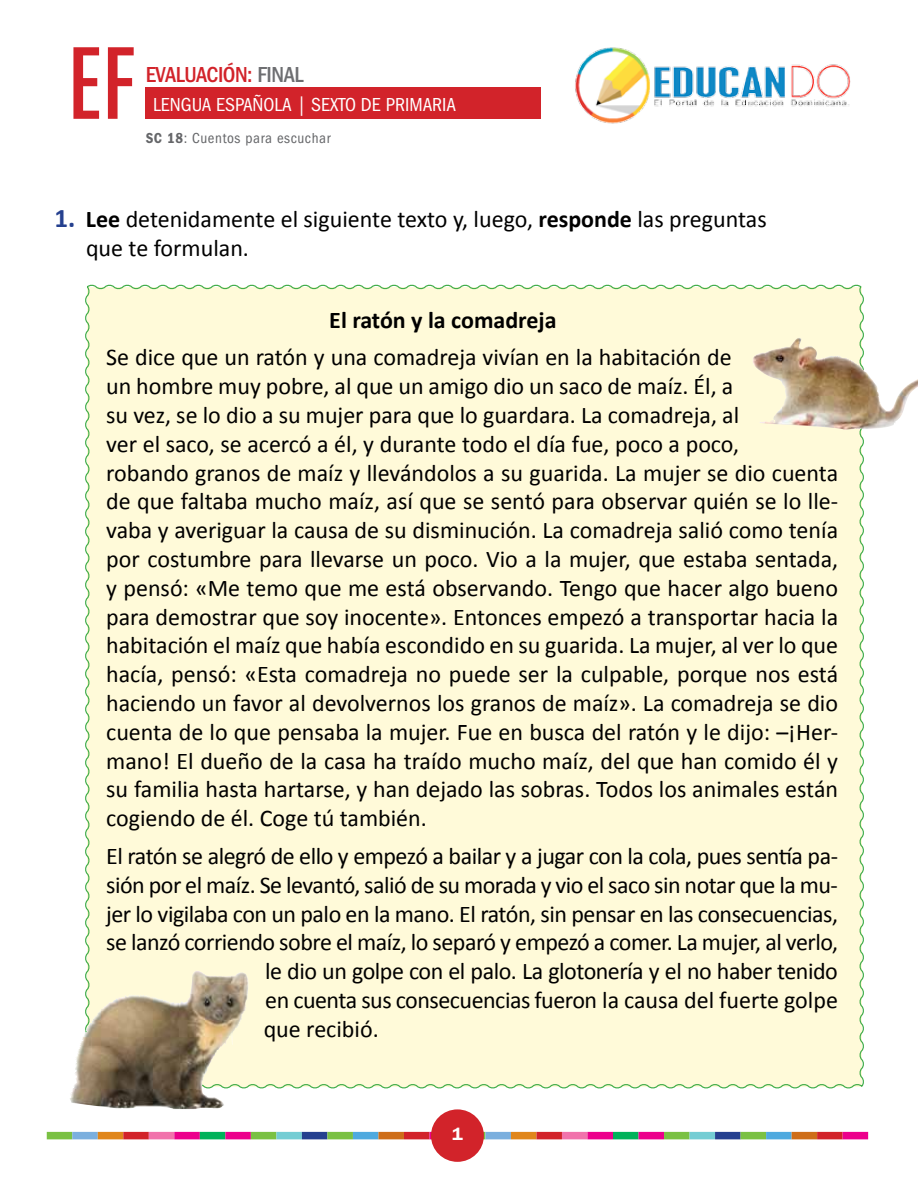
<style>
.page{position:relative;width:918px;height:1188px;background:#fff}
.page>*{position:absolute;margin:0;border:0;box-sizing:border-box;transform-origin:0 0}
.t1{font:500 condensed 94.95px "Futura";color:#d2232a}
.t2{font:24px/28.8px "Calibri";color:#000}
.t3{font:24px "Calibri";letter-spacing:-.02em;color:#000}
.t4{font:700 24px "Calibri";color:#000}
.t5{font:500 condensed 22.5px "ITC Franklin Gothic Std";letter-spacing:-.02em;color:#d2232a}
.t6{font:condensed 19.5px "ITC Franklin Gothic Std";color:#fff}
.t7{font:600 18px "ITC Franklin Gothic Std";color:#fff}
.t8{font:condensed 15px "ITC Franklin Gothic Std";letter-spacing:.04em;color:#656669}
.s1{color:#6d6e71}
.s2{font-family:"ITC Franklin Gothic Std Dm Cd";font-stretch:normal}
.s3{font-weight:700;font-size:27px;color:#25408f}
.s4{font-weight:700}
</style>
<div class="page">
<div style="left:47px;top:1132px;width:25px;height:7px;background:#7ac143"></div>
<div style="left:72px;top:1132px;width:26px;height:7px;background:#7bafde"></div>
<div style="left:98px;top:1132px;width:25px;height:7px;background:#e0861b"></div>
<div style="left:123px;top:1132px;width:26px;height:7px;background:#d2232a"></div>
<div style="left:149px;top:1132px;width:25px;height:7px;background:#f173ac"></div>
<div style="left:174px;top:1132px;width:26px;height:7px;background:#ec008c"></div>
<div style="left:200px;top:1132px;width:25px;height:7px;background:#00b25a"></div>
<div style="left:225px;top:1132px;width:26px;height:7px;background:#ec008c"></div>
<div style="left:251px;top:1132px;width:25px;height:7px;background:#7ac143"></div>
<div style="left:276px;top:1132px;width:26px;height:7px;background:#74cdd4"></div>
<div style="left:302px;top:1132px;width:25px;height:7px;background:#25408f"></div>
<div style="left:327px;top:1132px;width:26px;height:7px;background:#7ac143"></div>
<div style="left:353px;top:1132px;width:25px;height:7px;background:#4faadf"></div>
<div style="left:378px;top:1132px;width:26px;height:7px;background:#ce6e19"></div>
<div style="left:404px;top:1132px;width:25px;height:7px;background:#d2232a"></div>
<div style="left:429px;top:1132px;width:26px;height:7px;background:#ec008c"></div>
<div style="left:460px;top:1132px;width:25px;height:7px;background:#7ac143"></div>
<div style="left:485px;top:1132px;width:26px;height:7px;background:#7bafde"></div>
<div style="left:511px;top:1132px;width:25px;height:7px;background:#e0861b"></div>
<div style="left:536px;top:1132px;width:26px;height:7px;background:#d2232a"></div>
<div style="left:562px;top:1132px;width:25px;height:7px;background:#f173ac"></div>
<div style="left:587px;top:1132px;width:26px;height:7px;background:#ec008c"></div>
<div style="left:613px;top:1132px;width:26px;height:7px;background:#00b25a"></div>
<div style="left:639px;top:1132px;width:25px;height:7px;background:#ec008c"></div>
<div style="left:664px;top:1132px;width:26px;height:7px;background:#7ac143"></div>
<div style="left:690px;top:1132px;width:25px;height:7px;background:#74cdd4"></div>
<div style="left:715px;top:1132px;width:26px;height:7px;background:#25408f"></div>
<div style="left:741px;top:1132px;width:25px;height:7px;background:#7ac143"></div>
<div style="left:766px;top:1132px;width:26px;height:7px;background:#4faadf"></div>
<div style="left:792px;top:1132px;width:25px;height:7px;background:#ce6e19"></div>
<div style="left:817px;top:1132px;width:26px;height:7px;background:#d2232a"></div>
<div style="left:843px;top:1132px;width:25px;height:7px;background:#ec008c"></div>
<div style="left:431px;top:1109px;width:53px;height:53px;background:#d2232a;border-radius:50%"></div>
<div style="left:83px;top:284px;width:781px;height:806px;background:#fffad9"></div>
<img style="left:82px;top:971px;width:115px;height:69px">
<img style="left:751px;top:338px;width:167px;height:92px">
<div style="left:146px;top:87px;width:395px;height:31px;background:#d2232a"></div>
<img style="left:575px;top:47px;width:276px;height:77px">
<h1 class="t1" style="left:68px;top:23px;width:69px">EF</h1>
<p class="t5" style="left:146px;top:62px;width:159px">EVALUACIÓN: <span class="s1">FINAL</span></p>
<p class="t6" style="left:153px;top:94px;width:305px">lengua española | SEXTO de primaria</p>
<p class="t8" style="left:146px;top:130px;width:187px"><span class="s2">SC 18</span>: Cuentos para escuchar</p>
<p class="t2" style="left:86px;top:205px;width:682px;text-indent:-32px"><span class="s3">1.</span> <span class="s4">Lee</span> detenidamente el siguiente texto y, luego, <span class="s4">responde</span> las preguntas que te formulan.</p>
<p class="t4" style="left:329px;top:304px;width:229px">El ratón y la comadreja</p>
<p class="t2" style="left:106px;top:343px;width:734px">Se dice que un ratón y una comadreja vivían en la habitación de<br>un hombre muy pobre, al que un amigo dio un saco de maíz. Él, a<br>su vez, se lo dio a su mujer para que lo guardara. La comadreja, al<br>ver el saco, se acercó a él, y durante todo el día fue, poco a poco,<br>robando granos de maíz y llevándolos a su guarida. La mujer se dio cuenta de que faltaba mucho maíz, así que se sentó para observar quién se lo lle&shy;vaba y averiguar la causa de su disminución. La comadreja salió como tenía por costumbre para llevarse un poco. Vio a la mujer, que estaba sentada, y pensó: «Me temo que me está observando. Tengo que hacer algo bueno para demostrar que soy inocente». Entonces empezó a transportar hacia la habitación el maíz que había escondido en su guarida. La mujer, al ver lo que hacía, pensó: «Esta comadreja no puede ser la culpable, porque nos está haciendo un favor al devolvernos los granos de maíz». La comadreja se dio cuenta de lo que pensaba la mujer. Fue en busca del ratón y le dijo: –¡Her&shy;mano! El dueño de la casa ha traído mucho maíz, del que han comido él y su familia hasta hartarse, y han dejado las sobras. Todos los animales están cogiendo de él. Coge tú también.</p>
<p class="t3" style="left:106px;top:841px;width:733px">El ratón se alegró de ello y empezó a bailar y a jugar con la cola, pues sentía pa-</p>
<p class="t3" style="left:106px;top:870px;width:733px">sión por el maíz. Se levantó, salió de su morada y vio el saco sin notar que la mu-</p>
<p class="t3" style="left:106px;top:898px;width:733px">jer lo vigilaba con un palo en la mano. El ratón, sin pensar en las consecuencias,</p>
<p class="t3" style="left:106px;top:927px;width:733px">se lanzó corriendo sobre el maíz, lo separó y empezó a comer. La mujer, al verlo,</p>
<p class="t3" style="left:265px;top:956px;width:574px">le dio un golpe con el palo. La glotonería y el no haber tenido</p>
<p class="t3" style="left:265px;top:985px;width:574px">en cuenta sus consecuencias fueron la causa del fuerte golpe</p>
<p class="t2" style="left:264px;top:1015px;width:117px">que recibió.</p>
<p class="t7" style="left:452px;top:1123px;width:12px">1</p>
</div>
